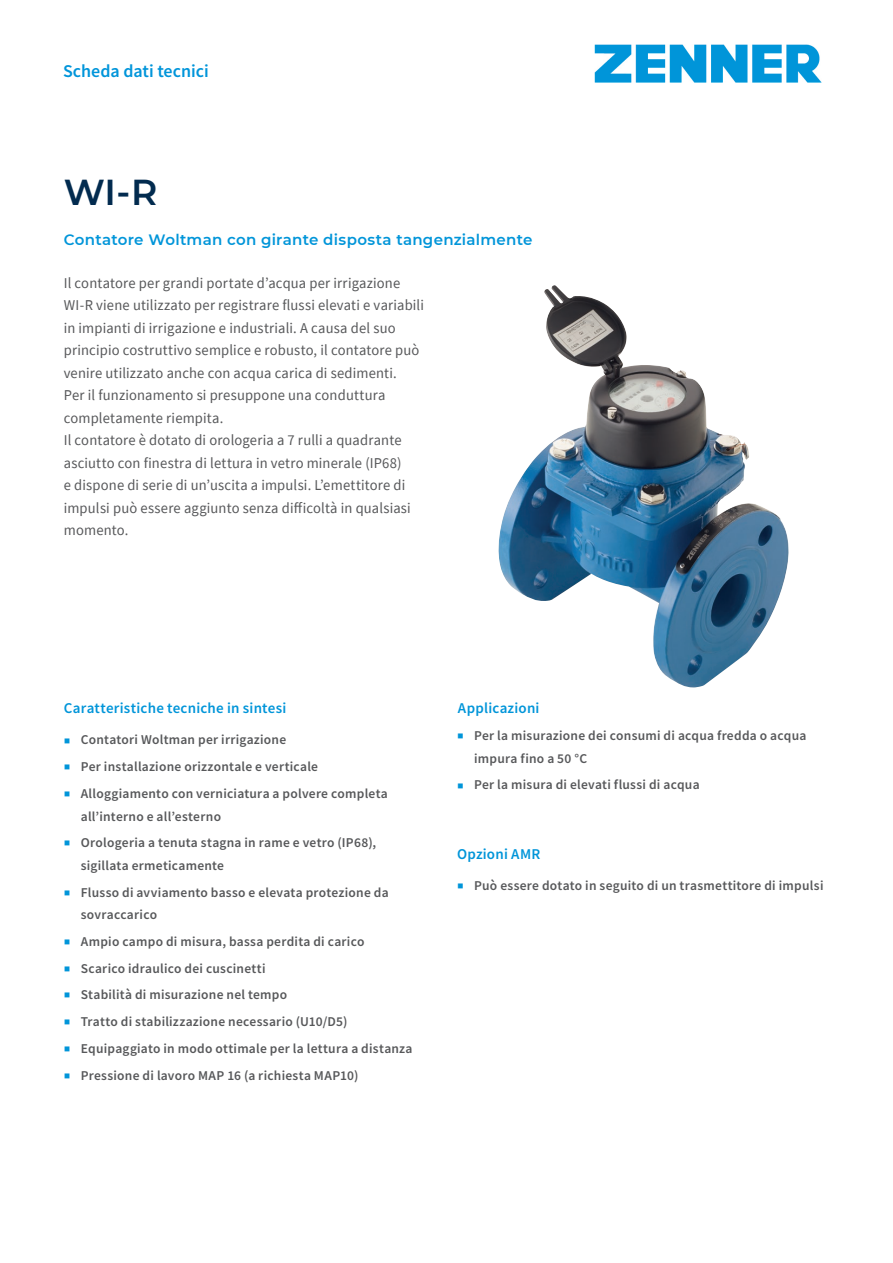
<style>
.page{position:relative;width:893px;height:1263px;background:#fff}
.page>*{position:absolute;margin:0;border:0;box-sizing:border-box;transform-origin:0 0}
.t1{font:600 36px "Montserrat";color:#022b4f}
.t2{font:600 18px "Source Sans Pro";color:#0095da}
.t3{font:15px/22.5px "Source Sans Pro";letter-spacing:.01em;color:#57585a}
.t4{font:600 15px "Source Sans Pro";letter-spacing:.015em;color:#0095d9}
.t5{font:600 15px "Montserrat";letter-spacing:.015em;color:#0095d9}
.t6{font:600 13.5px/22.5px "Source Sans Pro";letter-spacing:.02em;color:#57585a}
.s1{font-weight:400;font-size:6px;color:#0095d9}
</style>
<div class="page">
<img style="left:498px;top:285px;width:291px;height:402px">
<img style="left:594px;top:45px;width:227px;height:38px">
<h2 class="t2" style="left:63px;top:59px;width:147px">Scheda dati tecnici</h2>
<h1 class="t1" style="left:64px;top:167px;width:95px">WI-R</h1>
<p class="t5" style="left:64px;top:229px;width:470px">Contatore Woltman con girante disposta tangenzialmente</p>
<p class="t3" style="left:64px;top:271px;width:362px">Il contatore per grandi portate d’acqua per irrigazione WI-R viene utilizzato per registrare flussi elevati e variabili in impianti di irrigazione e industriali. A causa del suo principio costruttivo semplice e robusto, il contatore può venire utilizzato anche con acqua carica di sedimenti.<br>Per il funzionamento si presuppone una conduttura completamente riempita.<br>Il contatore è dotato di orologeria a 7 rulli a quadrante asciutto con finestra di lettura in vetro minerale (IP68)<br>e dispone di serie di un’uscita a impulsi. L’emettitore di impulsi può essere aggiunto senza difficoltà in qualsiasi momento.</p>
<p class="t4" style="left:64px;top:699px;width:224px">Caratteristiche tecniche in sintesi</p>
<p class="t6" style="left:65px;top:729px;width:223px"><span class="s1">■</span> Contatori Woltman per irrigazione</p>
<p class="t6" style="left:65px;top:755px;width:255px"><span class="s1">■</span> Per installazione orizzontale e verticale</p>
<p class="t6" style="left:81px;top:782px;width:309px;text-indent:-16px"><span class="s1">■</span> Alloggiamento con verniciatura a polvere completa all’interno e all’esterno</p>
<p class="t6" style="left:81px;top:831px;width:297px;text-indent:-16px"><span class="s1">■</span> Orologeria a tenuta stagna in rame e vetro (IP68), sigillata ermeticamente</p>
<p class="t6" style="left:81px;top:881px;width:309px;text-indent:-16px"><span class="s1">■</span> Flusso di avviamento basso e elevata protezione da sovraccarico</p>
<p class="t6" style="left:65px;top:930px;width:301px"><span class="s1">■</span> Ampio campo di misura, bassa perdita di carico</p>
<p class="t6" style="left:65px;top:957px;width:202px"><span class="s1">■</span> Scarico idraulico dei cuscinetti</p>
<p class="t6" style="left:65px;top:983px;width:224px"><span class="s1">■</span> Stabilità di misurazione nel tempo</p>
<p class="t6" style="left:65px;top:1010px;width:284px"><span class="s1">■</span> Tratto di stabilizzazione necessario (U10/D5)</p>
<p class="t6" style="left:65px;top:1037px;width:349px"><span class="s1">■</span> Equipaggiato in modo ottimale per la lettura a distanza</p>
<p class="t6" style="left:65px;top:1064px;width:295px"><span class="s1">■</span> Pressione di lavoro MAP 16 (a richiesta MAP10)</p>
<p class="t4" style="left:458px;top:699px;width:83px">Applicazioni</p>
<p class="t6" style="left:474px;top:724px;width:334px;text-indent:-16px"><span class="s1">■</span> Per la misurazione dei consumi di acqua fredda o acqua impura fino a 50 °C</p>
<p class="t6" style="left:458px;top:774px;width:243px"><span class="s1">■</span> Per la misura di elevati flussi di acqua</p>
<p class="t4" style="left:457px;top:844px;width:85px">Opzioni AMR</p>
<p class="t6" style="left:458px;top:874px;width:367px"><span class="s1">■</span> Può essere dotato in seguito di un trasmettitore di impulsi</p>
</div>
